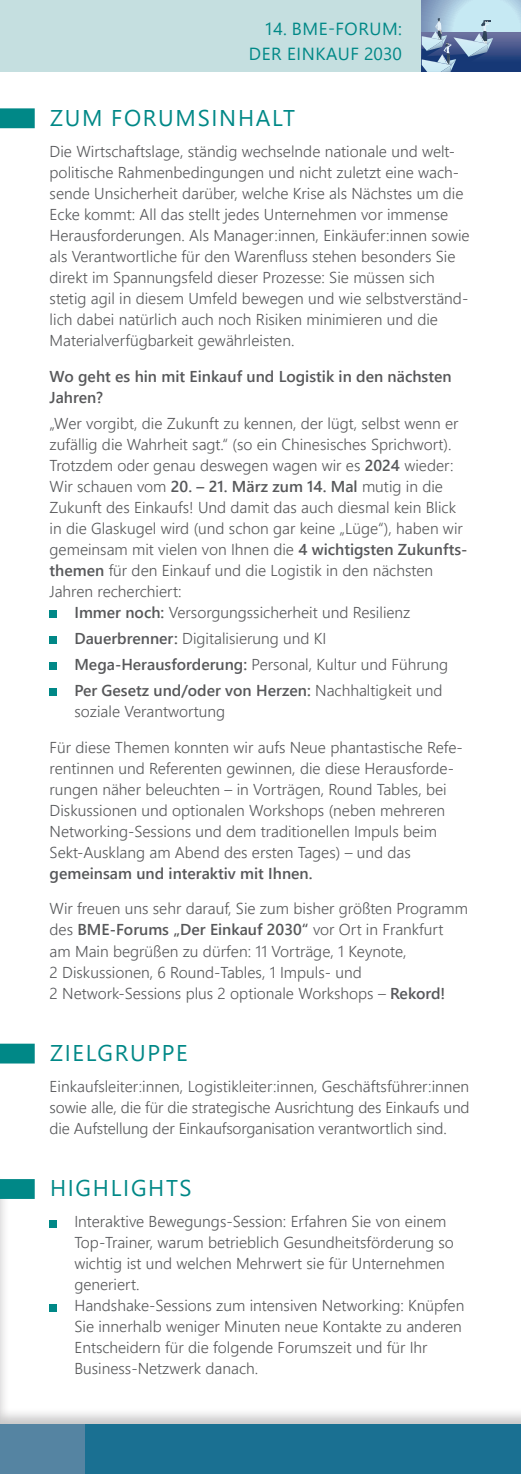
<style>
.page{position:relative;width:521px;height:1474px;background:#fff}
.page>*{position:absolute;margin:0;border:0;box-sizing:border-box;transform-origin:0 0}
.t1{font:22.75px "Segoe UI";letter-spacing:.075em;color:#008887}
.t2{font:17.5px/24.5px "Segoe UI";letter-spacing:.035em;color:#008887;text-align:right}
.t3{font:300 15.75px/21px "Segoe UI";color:#57585a}
.t4{font:600 15.75px/21px "Segoe UI";color:#57585a}
.s1{font-weight:600}
</style>
<div class="page">
<div style="left:0;top:1174px;width:10px;height:299px;background:#231f20;opacity:.25"></div>
<div style="left:0;top:108px;width:35px;height:20px;background:#008887"></div>
<div style="left:0;top:1043px;width:35px;height:20px;background:#008887"></div>
<div style="left:50px;top:610px;width:7px;height:7px;background:#008887"></div>
<div style="left:50px;top:636px;width:7px;height:7px;background:#008887"></div>
<div style="left:50px;top:662px;width:7px;height:7px;background:#008887"></div>
<div style="left:50px;top:688px;width:7px;height:7px;background:#008887"></div>
<div style="left:0;top:1179px;width:35px;height:19px;background:#008887"></div>
<div style="left:50px;top:1219px;width:7px;height:8px;background:#008887"></div>
<div style="left:50px;top:1303px;width:7px;height:8px;background:#008887"></div>
<div style="left:0;top:0;width:521px;height:72px;background:#c5dfe0"></div>
<svg style="left:422px;top:0;width:99px;height:32px;background:#b6d6e6"></svg>
<div style="left:422px;top:32px;width:99px;height:40px;background:linear-gradient(to bottom,#6e719f,#082f70)"></div>
<svg style="left:422px;top:18px;width:71px;height:54px;background:#7e98b9"></svg>
<div style="left:0;top:1406px;width:521px;height:67px;background:#231f20;opacity:.25"></div>
<div style="left:0;top:1424px;width:521px;height:49px;background:#1a7092"></div>
<div style="left:0;top:1424px;width:84px;height:49px;background:#5584a2"></div>
<p class="t2" style="left:249px;top:15px;width:155px">14. BME-FORUM:<br>DER EINKAUF 2030</p>
<h1 class="t1" style="left:50px;top:96px;width:246px">ZUM FORUMSINHALT</h1>
<p class="t3" style="left:50px;top:139px;width:421px">Die Wirtschaftslage, ständig wechselnde nationale und welt&shy;politische Rahmenbedingungen und nicht zuletzt eine wach&shy;sende Unsicherheit darüber, welche Krise als Nächstes um die Ecke kommt: All das stellt jedes Unternehmen vor immense Herausforderungen. Als Manager:innen, Einkäufer:innen sowie als Verantwortliche für den Warenfluss stehen besonders Sie direkt im Spannungsfeld dieser Prozesse: Sie müssen sich stetig agil in diesem Umfeld bewegen und wie selbstverständ&shy;lich dabei natürlich auch noch Risiken minimieren und die Materialverfügbarkeit gewährleisten.</p>
<p class="t4" style="left:50px;top:364px;width:403px">Wo geht es hin mit Einkauf und Logistik in den nächsten<br>Jahren?</p>
<p class="t3" style="left:50px;top:411px;width:410px">„Wer vorgibt, die Zukunft zu kennen, der lügt, selbst wenn er</p>
<p class="t3" style="left:50px;top:432px;width:403px">zufällig die Wahrheit sagt.“ (so ein Chinesisches Sprichwort).</p>
<p class="t3" style="left:50px;top:453px;width:405px">Trotzdem oder genau deswegen wagen wir es <span class="s1">2024</span> wieder:</p>
<p class="t3" style="left:50px;top:474px;width:395px">Wir schauen vom <span class="s1">20. – 21. März zum 14. Mal</span> mutig in die</p>
<p class="t3" style="left:50px;top:495px;width:408px">Zukunft des Einkaufs! Und damit das auch diesmal kein Blick</p>
<p class="t3" style="left:50px;top:516px;width:415px">in die Glaskugel wird (und schon gar keine „Lüge“), haben wir</p>
<p class="t3" style="left:50px;top:537px;width:419px">gemeinsam mit vielen von Ihnen die <span class="s1">4 wichtigsten Zukunfts-</span></p>
<p class="t3" style="left:50px;top:558px;width:385px"><span class="s1">themen</span> für den Einkauf und die Logistik in den nächsten</p>
<p class="t3" style="left:50px;top:579px;width:133px">Jahren recherchiert:</p>
<p class="t3" style="left:74px;top:600px;width:338px"><span class="s1">Immer noch:</span> Versorgungssicherheit und Resilienz</p>
<p class="t3" style="left:74px;top:623px;width:375px;line-height:25.9px"><span class="s1">Dauerbrenner:</span> Digitalisierung und KI<br><span class="s1">Mega-Herausforderung:</span> Personal, Kultur und Führung<br><span class="s1">Per Gesetz und/oder von Herzen:</span> Nachhaltigkeit und</p>
<p class="t3" style="left:74px;top:699px;width:152px">soziale Verantwortung</p>
<p class="t3" style="left:50px;top:735px;width:415px">Für diese Themen konnten wir aufs Neue phantastische Refe&shy;rentinnen und Referenten gewinnen, die diese Herausforde&shy;rungen näher beleuchten – in Vorträgen, Round Tables, bei Diskussionen und optionalen Workshops (neben mehreren Networking-Sessions und dem traditionellen Impuls beim Sekt-Ausklang am Abend des ersten Tages) – und das</p>
<p class="t4" style="left:50px;top:861px;width:264px">gemeinsam und interaktiv mit Ihnen.</p>
<p class="t3" style="left:50px;top:896px;width:420px">Wir freuen uns sehr darauf, Sie zum bisher größten Programm des <span class="s1">BME-Forums „Der Einkauf 2030“</span> vor Ort in Frankfurt am Main begrüßen zu dürfen: 11 Vorträge, 1 Keynote,<br>2 Diskussionen, 6 Round-Tables, 1 Impuls- und<br>2 Network-Sessions plus 2 optionale Workshops – <span class="s1">Rekord!</span></p>
<h1 class="t1" style="left:50px;top:1031px;width:139px">ZIELGRUPPE</h1>
<p class="t3" style="left:50px;top:1074px;width:421px;text-align:justify">Einkaufsleiter:innen, Logistikleiter:innen, Geschäftsführer:innen sowie alle, die für die strategische Ausrichtung des Einkaufs und die Aufstellung der Einkaufsorganisation verantwortlich sind.</p>
<h1 class="t1" style="left:50px;top:1166px;width:143px">HIGHLIGHTS</h1>
<p class="t3" style="left:74px;top:1209px;width:391px">Interaktive Bewegungs-Session: Erfahren Sie von einem Top-Trainer, warum betrieblich Gesundheitsförderung so wichtig ist und welchen Mehrwert sie für Unternehmen generiert.<br>Handshake-Sessions zum intensiven Networking: Knüpfen Sie innerhalb weniger Minuten neue Kontakte zu anderen Entscheidern für die folgende Forumszeit und für Ihr Business-Netzwerk danach.</p>
</div>
